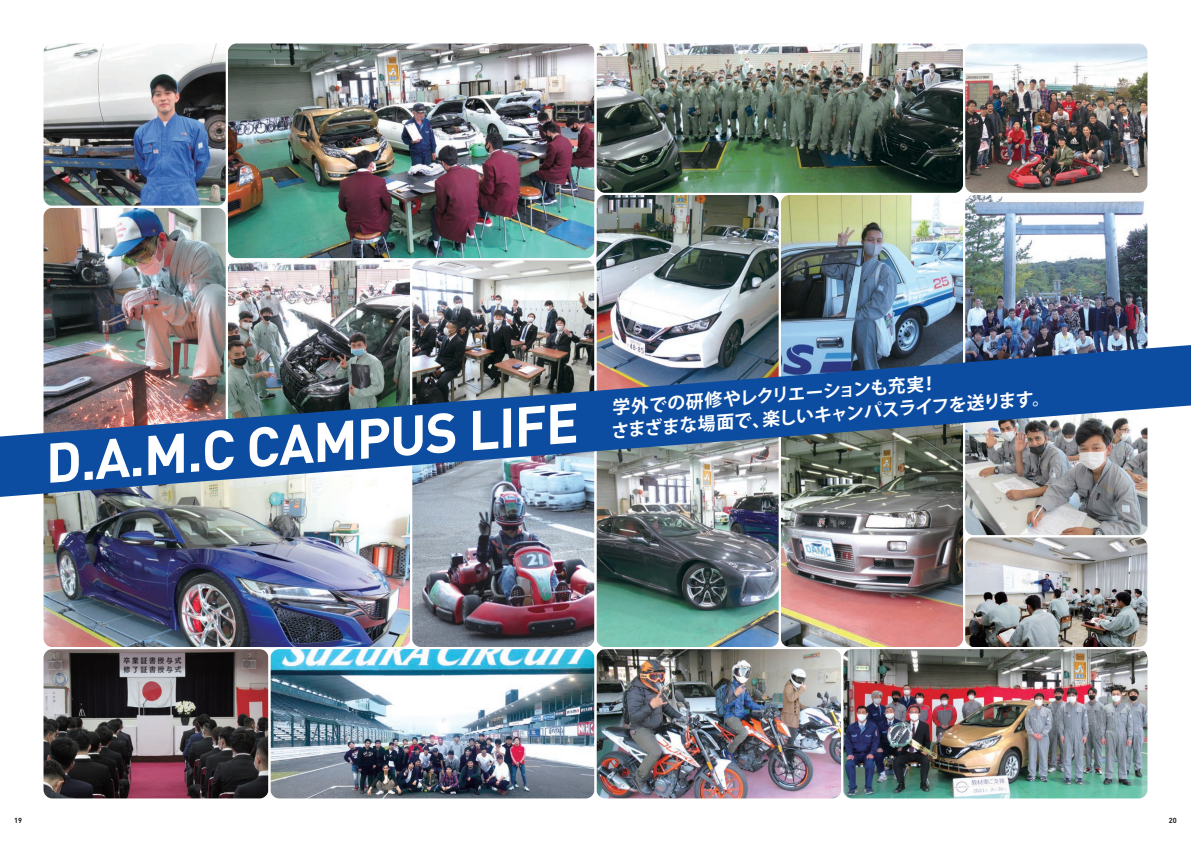
<style>
.page{position:relative;width:1191px;height:842px;background:#fff}
.page>*{position:absolute;margin:0;border:0;box-sizing:border-box;transform-origin:0 0}
.t1{font:700 54.8px "DIN Pro";color:#fff}
.t2{font:700 17.9px/22.6px "Koz Go Pro";color:#fff}
.t3{font:700 7.3px "DIN Pro";color:#231f20}
</style>
<div class="page">
<img style="left:229px;top:45px;width:364px;height:212px">
<img style="left:45px;top:45px;width:180px;height:300px">
<img style="left:229px;top:261px;width:180px;height:84px">
<img style="left:413px;top:261px;width:180px;height:84px">
<img style="left:45px;top:650px;width:1101px;height:147px">
<img style="left:597px;top:45px;width:549px;height:147px">
<img style="left:782px;top:196px;width:180px;height:149px">
<img style="left:966px;top:196px;width:180px;height:149px">
<img style="left:966px;top:497px;width:180px;height:149px">
<img style="left:597px;top:196px;width:181px;height:149px">
<img style="left:782px;top:497px;width:180px;height:149px">
<img style="left:597px;top:497px;width:181px;height:149px">
<div style="left:226px;top:42px;width:370px;height:218px;border:2px solid #fff;border-radius:10px"></div>
<div style="left:42px;top:42px;width:186px;height:166px;border:2px solid #fff;border-radius:10px"></div>
<div style="left:226px;top:258px;width:186px;height:170px;border:2px solid #fff;border-radius:10px"></div>
<div style="left:410px;top:258px;width:186px;height:157px;border:2px solid #fff;border-radius:10px"></div>
<div style="left:42px;top:206px;width:186px;height:270px;border:2px solid #fff;border-radius:10px"></div>
<img style="left:413px;top:497px;width:181px;height:150px">
<img style="left:43px;top:497px;width:370px;height:151px">
<div style="left:268px;top:647px;width:328px;height:153px;border:2px solid #fff;border-radius:10px"></div>
<div style="left:42px;top:647px;width:228px;height:153px;border:2px solid #fff;border-radius:10px"></div>
<div style="left:963px;top:42px;width:186px;height:153px;border:2px solid #fff;border-radius:10px"></div>
<div style="left:594px;top:42px;width:371px;height:153px;border:2px solid #fff;border-radius:10px"></div>
<div style="left:779px;top:193px;width:186px;height:198px;border:2px solid #fff;border-radius:10px"></div>
<div style="left:963px;top:193px;width:186px;height:190px;border:2px solid #fff;border-radius:10px"></div>
<div style="left:594px;top:193px;width:187px;height:220px;border:2px solid #fff;border-radius:10px"></div>
<div style="left:963px;top:535px;width:186px;height:114px;border:2px solid #fff;border-radius:10px"></div>
<div style="left:594px;top:411px;width:187px;height:238px;border:2px solid #fff;border-radius:10px"></div>
<div style="left:841px;top:647px;width:308px;height:153px;border:2px solid #fff;border-radius:10px"></div>
<div style="left:594px;top:647px;width:249px;height:153px;border:2px solid #fff;border-radius:10px"></div>
<img style="left:0;top:345px;width:1191px;height:152px">
<h1 class="t1" style="left:42px;top:425px;width:536px;rotate:-4deg">D.A.M.C CAMPUS LIFE</h1>
<p class="t2" style="left:609px;top:397px;width:441px;rotate:-4deg">学外での研修やレクリエーションも充実！<br>さまざまな場面で、楽しいキャンパスライフを送ります。</p>
<p class="t3" style="left:14px;top:816px;width:9px">19</p>
<p class="t3" style="left:1168px;top:816px;width:9px">20</p>
</div>
